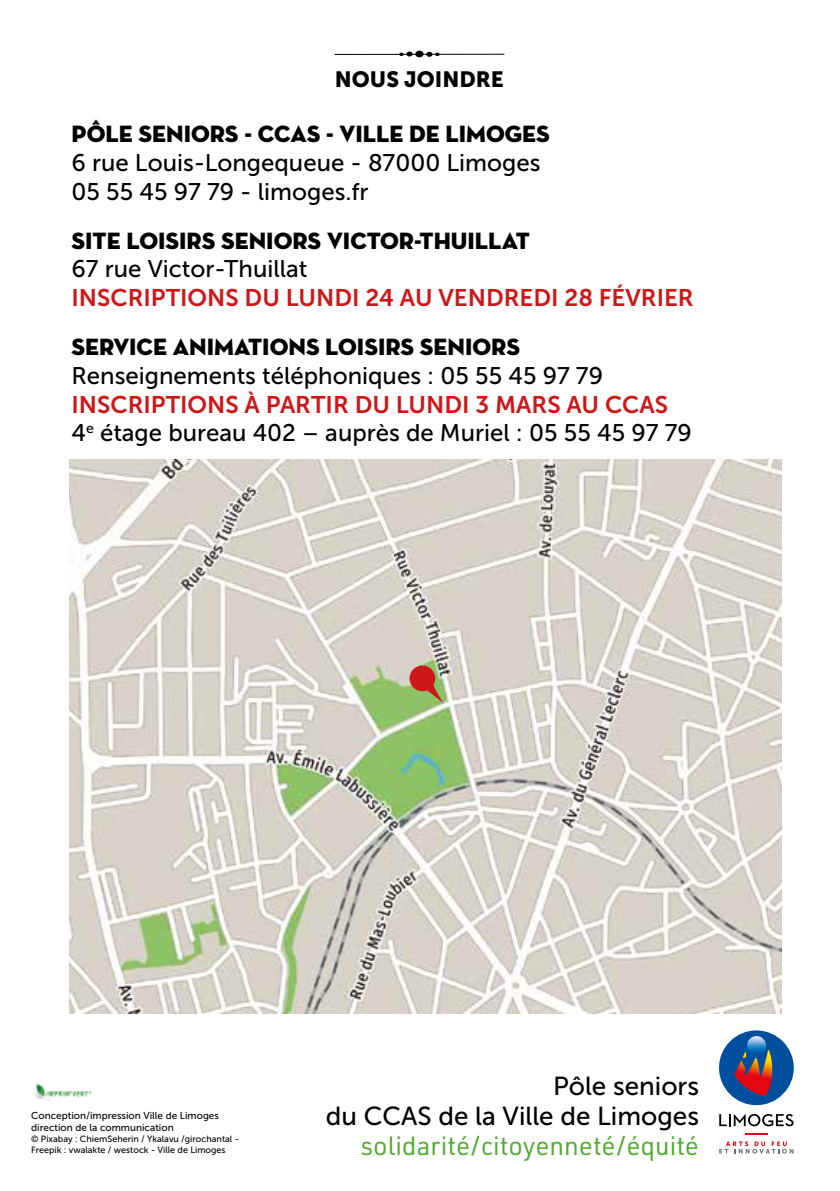
<style>
.page{position:relative;width:840px;height:1191px;background:#fff}
.page>*{position:absolute;margin:0;border:0;box-sizing:border-box;transform-origin:0 0}
.t1{font:26px/30px "Museo Sans 500";color:#000;text-align:right}
.t2{font:26px "URWDIN";color:#54aa32}
.t3{font:24px/28.8px "Museo Sans 500";color:#000}
.t4{font:24px "Neutra Disp Titling";color:#000}
.t5{font:24px "Museo Sans 700";color:#cd1719}
.t6{font:22px "Museo Sans 900";color:#000}
.t7{font:10px/12px "Museo Sans 500";color:#000}
.t8{font:9px/10.8px "Museo Sans 500";color:#000}
</style>
<div class="page">
<hr style="left:334px;top:54px;width:169px;height:1px;background:#000">
<div style="left:415px;top:51px;width:8px;height:6px;background:#000;border-radius:50%"></div>
<svg style="left:399px;top:52px;width:13px;height:4px"></svg>
<svg style="left:426px;top:52px;width:13px;height:5px"></svg>
<img style="left:34px;top:1083px;width:58px;height:17px">
<svg style="left:719px;top:1141px;width:74px;height:12px"></svg>
<div style="left:718px;top:1030px;width:75px;height:75px;background:#004f9f;border-radius:50%"></div>
<svg style="left:734px;top:1050px;width:39px;height:46px"></svg>
<svg style="left:746px;top:1036px;width:19px;height:19px"></svg>
<svg style="left:719px;top:1114px;width:74px;height:12px"></svg>
<hr style="left:744px;top:1132px;width:23px;height:2px;background:#e30613">
<img style="left:69px;top:459px;width:712px;height:554px">
<svg style="left:408px;top:664px;width:35px;height:39px"></svg>
<p class="t6" style="left:335px;top:67px;width:170px">NOUS JOINDRE</p>
<p class="t4" style="left:71px;top:119px;width:479px">PÔLE SENIORS - CCAS - VILLE DE LIMOGES</p>
<p class="t3" style="left:71px;top:148px;width:470px">6 rue Louis-Longequeue - 87000 Limoges<br>05 55 45 97 79 - limoges.fr</p>
<p class="t4" style="left:71px;top:225px;width:459px">SITE LOISIRS SENIORS VICTOR-THUILLAT</p>
<p class="t3" style="left:71px;top:255px;width:237px">67 rue Victor-Thuillat</p>
<p class="t5" style="left:71px;top:284px;width:623px">INSCRIPTIONS DU LUNDI 24 AU VENDREDI 28 FÉVRIER</p>
<p class="t4" style="left:71px;top:332px;width:450px">SERVICE ANIMATIONS LOISIRS SENIORS</p>
<p class="t3" style="left:71px;top:361px;width:532px">Renseignements téléphoniques : 05 55 45 97 79</p>
<p class="t5" style="left:71px;top:391px;width:597px">INSCRIPTIONS À PARTIR DU LUNDI 3 MARS AU CCAS</p>
<p class="t3" style="left:71px;top:419px;width:621px">4<sup>e</sup> étage bureau 402 – auprès de Muriel : 05 55 45 97 79</p>
<p class="t7" style="left:31px;top:1109px;width:189px">Conception/impression Ville de Limoges direction de la communication</p>
<p class="t8" style="left:31px;top:1133px;width:209px">© Pixabay : ChiemSeherin / Ykalavu /girochantal -<br>Freepik : vwalakte / westock - Ville de Limoges</p>
<p class="t1" style="left:325px;top:1071px;width:374px">Pôle seniors<br>du CCAS de la Ville de Limoges</p>
<p class="t2" style="left:361px;top:1128px;width:339px">solidarité/citoyenneté/équité</p>
</div>
